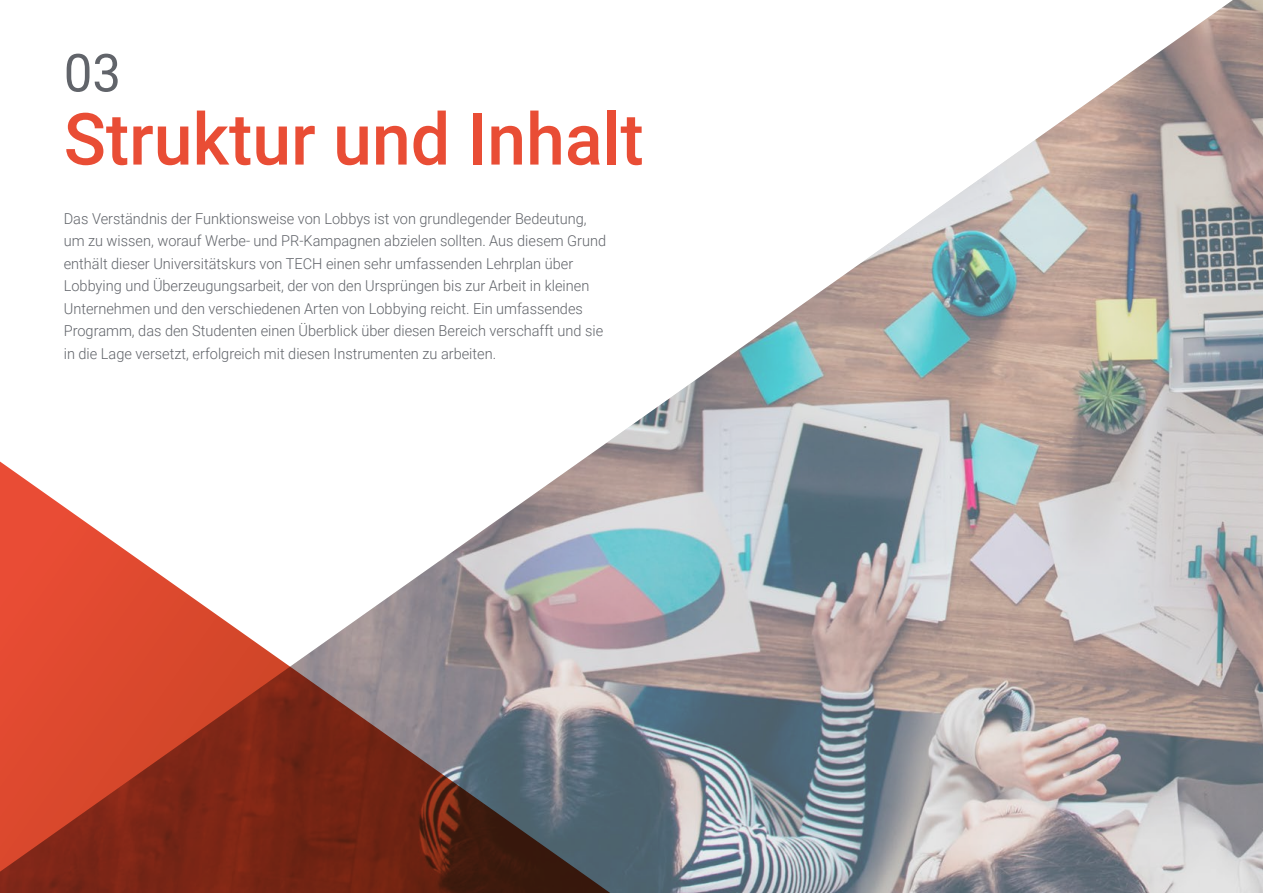
<style>
.page{position:relative;width:1263px;height:893px;background:#fff}
.page>*{position:absolute;margin:0;border:0;box-sizing:border-box;transform-origin:0 0}
.t1{font:500 72px "Roboto";color:#e94d35}
.t2{font:52.5px "Roboto";color:#61646a}
.t3{font:300 15px/22.5px "Roboto";color:#61646a}
</style>
<div class="page">
<img style="left:602px;top:0;width:661px;height:893px">
<svg style="left:0;top:446px;width:640px;height:447px"></svg>
<h2 class="t2" style="left:64px;top:36px;width:59px">03</h2>
<h1 class="t1" style="left:64px;top:89px;width:581px">Struktur und Inhalt</h1>
<p class="t3" style="left:64px;top:207px;width:544px">Das Verständnis der Funktionsweise von Lobbys ist von grundlegender Bedeutung, um zu wissen, worauf Werbe- und PR-Kampagnen abzielen sollten. Aus diesem Grund enthält dieser Universitätskurs von TECH einen sehr umfassenden Lehrplan über Lobbying und Überzeugungsarbeit, der von den Ursprüngen bis zur Arbeit in kleinen Unternehmen und den verschiedenen Arten von Lobbying reicht. Ein umfassendes Programm, das den Studenten einen Überblick über diesen Bereich verschafft und sie in die Lage versetzt, erfolgreich mit diesen Instrumenten zu arbeiten.</p>
</div>
